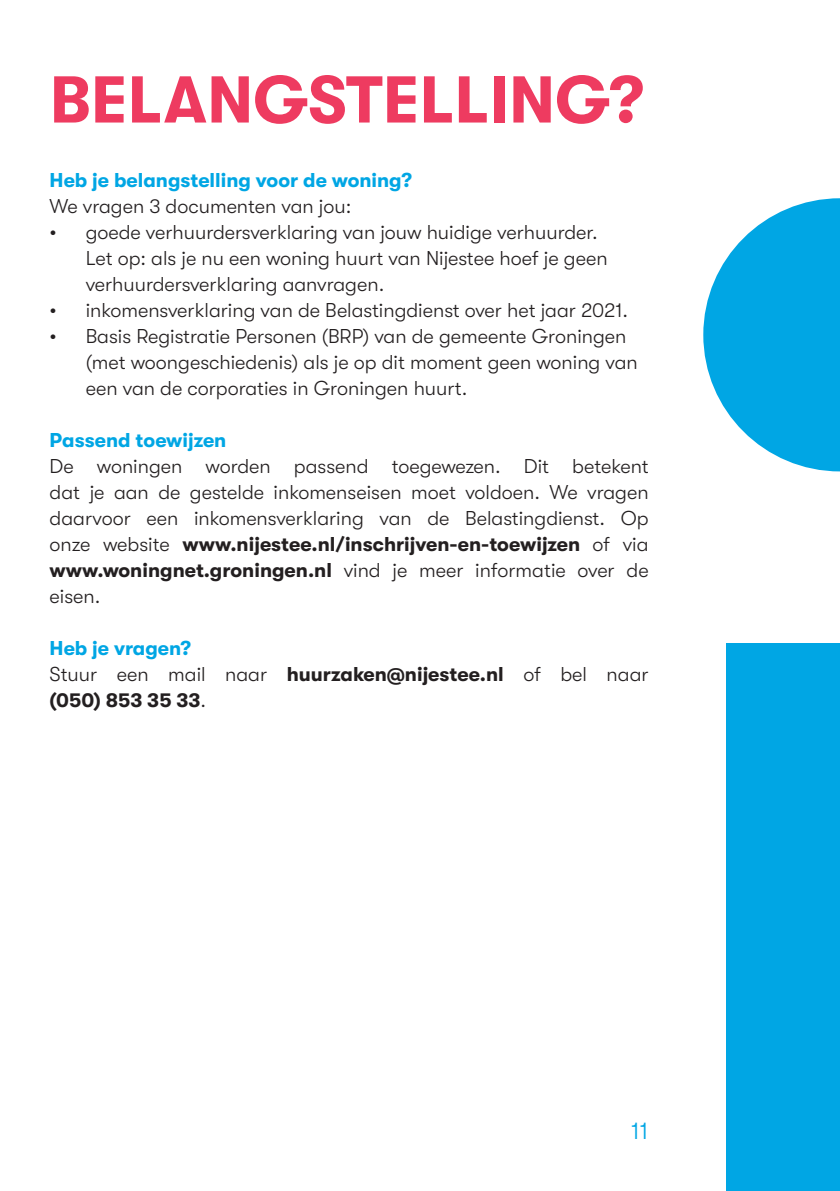
<style>
.page{position:relative;width:840px;height:1191px;background:#fff}
.page>*{position:absolute;margin:0;border:0;box-sizing:border-box;transform-origin:0 0}
.t1{font:700 66px "GT Walsheim";color:#ee3b60}
.t2{font:300 24px "GT Walsheim";color:#00a6e4}
.t3{font:300 20px/26px "GT Walsheim";color:#231f20}
.t4{font:700 20px "GT Walsheim";color:#00a6e4}
.t5{font:700 20px/26px "GT Walsheim";color:#231f20}
.s1{font-weight:700}
.s2{font-weight:300}
</style>
<div class="page">
<div style="left:725px;top:644px;width:114px;height:547px;background:#00a6e4"></div>
<svg style="left:703px;top:198px;width:136px;height:273px"></svg>
<p class="t1" style="left:50px;top:63px;width:595px">BELANGSTELLING?</p>
<p class="t4" style="left:50px;top:169px;width:363px">Heb je belangstelling voor de woning?</p>
<p class="t3" style="left:50px;top:193px;width:303px">We vragen 3 documenten van jou:</p>
<p class="t3" style="left:86px;top:219px;width:523px;text-indent:-36px">• goede verhuurdersverklaring van jouw huidige verhuurder.<br>Let op: als je nu een woning huurt van Nijestee hoef je geen verhuurdersverklaring aanvragen.</p>
<p class="t3" style="left:50px;top:297px;width:579px">• inkomensverklaring van de Belastingdienst over het jaar 2021.</p>
<p class="t3" style="left:86px;top:323px;width:553px;text-indent:-36px">• Basis Registratie Personen (BRP) van de gemeente Groningen (met woongeschiedenis) als je op dit moment geen woning van een van de corporaties in Groningen huurt.</p>
<p class="t4" style="left:50px;top:429px;width:178px">Passend toewijzen</p>
<p class="t3" style="left:50px;top:453px;width:600px;text-align:justify">De woningen worden passend toegewezen. Dit betekent dat je aan de gestelde inkomenseisen moet voldoen. We vragen daarvoor een inkomensverklaring van de Belastingdienst. Op onze website <span class="s1">www.nijestee.nl/inschrijven-en-toewijzen</span> of via <span class="s1">www.woningnet.groningen.nl</span> vind je meer informatie over de eisen.</p>
<p class="t4" style="left:50px;top:637px;width:143px">Heb je vragen?</p>
<p class="t5" style="left:50px;top:661px;width:600px"><span class="s2">Stuur een mail naar</span> huurzaken@nijestee.nl <span class="s2">of bel naar </span>(050) 853 35 33<span class="s2">.</span></p>
<p class="t2" style="left:631px;top:1117px;width:19px">11</p>
</div>
